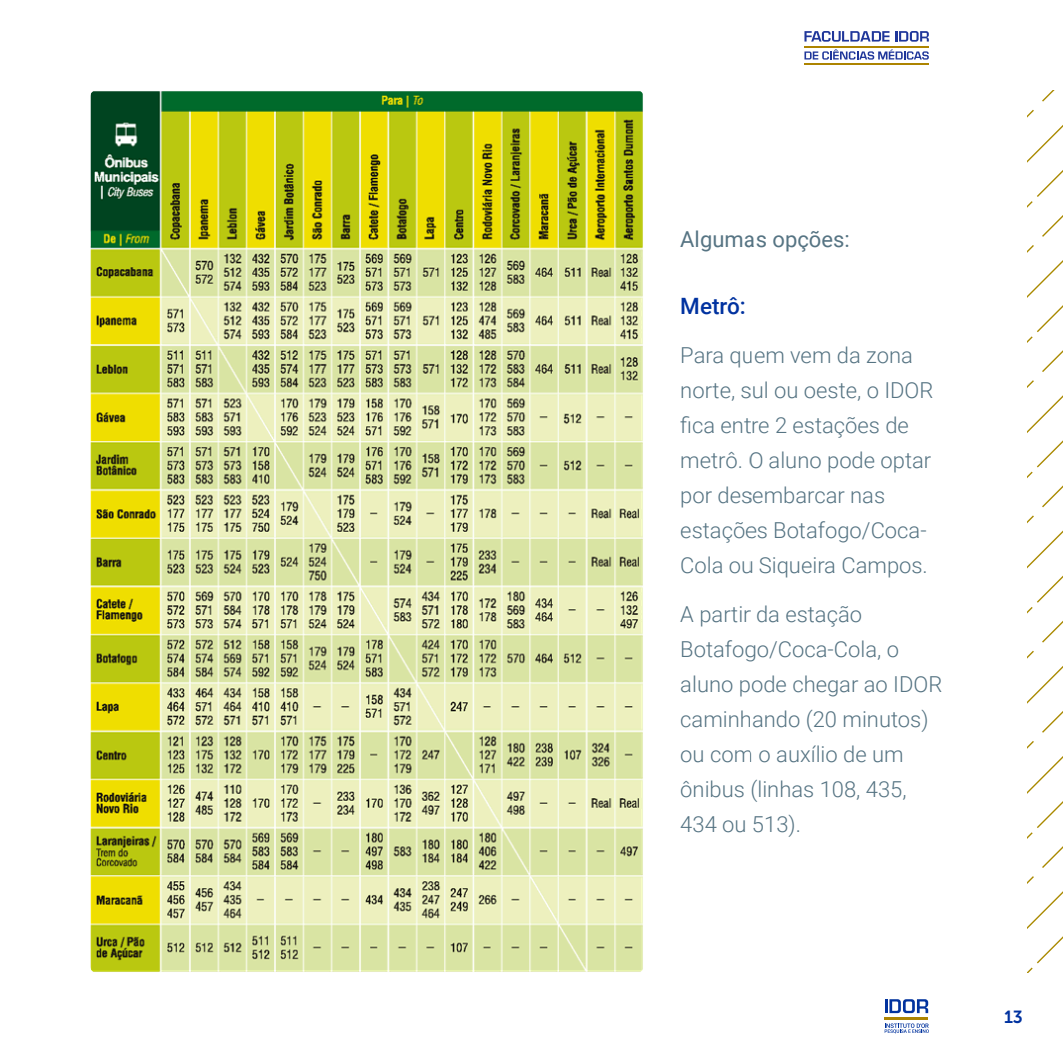
<style>
.page{position:relative;width:1063px;height:1063px;background:#fff}
.page>*{position:absolute;margin:0;border:0;box-sizing:border-box;transform-origin:0 0}
.sub_tit{font:500 22.5px "Roboto";color:#0032a0}
.texto_-_left{font:300 22px/35px "Roboto";color:#567483}
.texto_-_left-2{font:22px "Roboto";color:#567483}
.t1{font:17.5px "Museo Sans 700";color:#0032a0}
</style>
<div class="page">
<img style="left:90px;top:91px;width:553px;height:881px">
<svg style="left:1028px;top:90px;width:35px;height:883px"></svg>
<svg style="left:885px;top:1023px;width:44px;height:10px"></svg>
<svg style="left:885px;top:999px;width:43px;height:14px"></svg>
<hr style="left:885px;top:1017px;width:43px;height:2px;background:#ad8400">
<hr style="left:804px;top:46px;width:125px;height:1px;background:#ad8400">
<hr style="left:804px;top:64px;width:125px;height:1px;background:#ad8400">
<svg style="left:804px;top:31px;width:85px;height:11px"></svg>
<svg style="left:895px;top:31px;width:34px;height:11px"></svg>
<svg style="left:804px;top:49px;width:125px;height:11px"></svg>
<p class="texto_-_left-2" style="left:680px;top:224px;width:171px">Algumas opções:</p>
<p class="sub_tit" style="left:680px;top:290px;width:67px">Metrô:</p>
<p class="texto_-_left" style="left:680px;top:337px;width:255px">Para quem vem da zona norte, sul ou oeste, o IDOR fica entre 2 estações de metrô. O aluno pode optar por desembarcar nas estações Botafogo/Coca-<br>Cola ou Siqueira Campos.</p>
<p class="texto_-_left" style="left:680px;top:596px;width:264px">A partir da estação<br>Botafogo/Coca-Cola, o aluno pode chegar ao IDOR caminhando (20 minutos) ou com o auxílio de um ônibus (linhas 108, 435,<br>434 ou 513).</p>
<p class="t1" style="left:1004px;top:1007px;width:21px">13</p>
</div>
